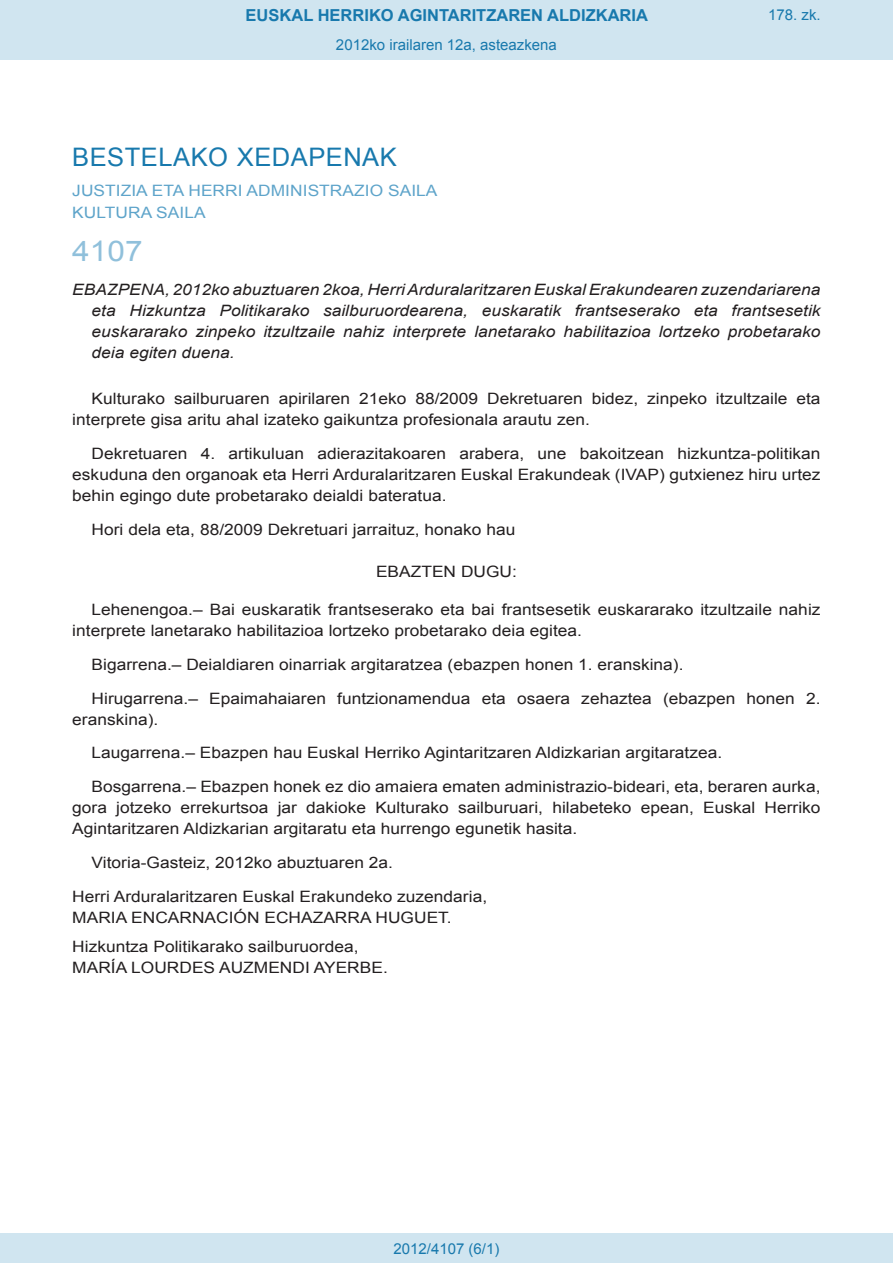
<style>
.page{position:relative;width:893px;height:1263px;background:#fff}
.page>*{position:absolute;margin:0;border:0;box-sizing:border-box;transform-origin:0 0}
.BOPVOrden{font:28.5px "Arial";color:#90c0db;scale:1.11 1}
.BOPVSeccion{font:25.5px "Arial";letter-spacing:.02em;color:#1879ad}
.t1{font:700 16.5px "Arial";color:#1879ad}
.BOPVDetalle{font:15.6px/21px "Arial";color:#231f20;scale:1.11 1}
.BOPVTitulo{font:italic 15.6px/21px "Arial";color:#231f20;text-align:justify;scale:1.11 1}
.BOPVFirmaPuesto{font:15.6px "Arial";color:#231f20;scale:1.11 1}
.BOPVFirmaNombre{font:15.6px "Arial";color:#231f20;scale:1.11 1}
.BOPVOrganismo{font:15.6px "Arial";letter-spacing:.005em;color:#5ea4ca;scale:1.11 1}
.BOPVFirmaLugFec{font:15.6px "Arial";color:#231f20;scale:1.11 1}
.BOPVClave{font:15.6px "Arial";color:#231f20;scale:1.11 1}
.Paginacion_Centro{font:15px "Arial";color:#1879ad}
</style>
<div class="page">
<div style="left:0;top:0;width:893px;height:60px;background:#d0e5f0"></div>
<div style="left:0;top:1233px;width:893px;height:30px;background:#d0e5f0"></div>
<p class="t1" style="left:246px;top:4px;width:404px">EUSKAL HERRIKO AGINTARITZAREN ALDIZKARIA</p>
<p class="Paginacion_Centro" style="left:336px;top:35px;width:222px">2012ko irailaren 12a, asteazkena</p>
<p class="Paginacion_Centro" style="left:768px;top:5px;width:54px">178. zk.</p>
<p class="BOPVSeccion" style="left:72px;top:141px;width:326px">BESTELAKO XEDAPENAK</p>
<p class="BOPVOrganismo" style="left:72px;top:181px;width:331px">JUSTIZIA ETA HERRI ADMINISTRAZIO SAILA</p>
<p class="BOPVOrganismo" style="left:72px;top:202px;width:122px">KULTURA SAILA</p>
<p class="BOPVOrden" style="left:72px;top:232px;width:65px">4107</p>
<p class="BOPVTitulo" style="left:92px;top:279px;width:658px;text-indent:-19px">EBAZPENA, 2012ko abuztuaren 2koa, Herri Arduralaritzaren Euskal Erakundearen zuzendariarena eta Hizkuntza Politikarako sailburuordearena, euskaratik frantseserako eta frantsesetik euskararako zinpeko itzultzaile nahiz interprete lanetarako habilitazioa lortzeko probetarako deia egiten duena.</p>
<p class="BOPVDetalle" style="left:72px;top:388px;width:676px;text-indent:19px">Kulturako sailburuaren apirilaren 21eko 88/2009 Dekretuaren bidez, zinpeko itzultzaile eta interprete gisa aritu ahal izateko gaikuntza profesionala arautu zen.</p>
<p class="BOPVDetalle" style="left:72px;top:443px;width:676px;text-align:justify;text-indent:19px">Dekretuaren 4. artikuluan adierazitakoaren arabera, une bakoitzean hizkuntza-politikan eskuduna den organoak eta Herri Arduralaritzaren Euskal Erakundeak (IVAP) gutxienez hiru urtez behin egingo dute probetarako deialdi bateratua.</p>
<p class="BOPVDetalle" style="left:92px;top:519px;width:383px">Hori dela eta, 88/2009 Dekretuari jarraituz, honako hau</p>
<p class="BOPVClave" style="left:376px;top:561px;width:128px">EBAZTEN DUGU:</p>
<p class="BOPVDetalle" style="left:72px;top:599px;width:676px;text-indent:19px">Lehenengoa.– Bai euskaratik frantseserako eta bai frantsesetik euskararako itzultzaile nahiz interprete lanetarako habilitazioa lortzeko probetarako deia egitea.</p>
<p class="BOPVDetalle" style="left:92px;top:654px;width:535px">Bigarrena.– Deialdiaren oinarriak argitaratzea (ebazpen honen 1. eranskina).</p>
<p class="BOPVDetalle" style="left:72px;top:688px;width:676px;text-indent:19px">Hirugarrena.– Epaimahaiaren funtzionamendua eta osaera zehaztea (ebazpen honen 2. eranskina).</p>
<p class="BOPVDetalle" style="left:92px;top:742px;width:570px">Laugarrena.– Ebazpen hau Euskal Herriko Agintaritzaren Aldizkarian argitaratzea.</p>
<p class="BOPVDetalle" style="left:72px;top:776px;width:676px;text-align:justify;text-indent:19px">Bosgarrena.– Ebazpen honek ez dio amaiera ematen administrazio-bideari, eta, beraren aurka, gora jotzeko errekurtsoa jar dakioke Kulturako sailburuari, hilabeteko epean, Euskal Herriko Agintaritzaren Aldizkarian argitaratu eta hurrengo egunetik hasita.</p>
<p class="BOPVFirmaLugFec" style="left:92px;top:852px;width:273px">Vitoria-Gasteiz, 2012ko abuztuaren 2a.</p>
<p class="BOPVFirmaPuesto" style="left:72px;top:886px;width:375px">Herri Arduralaritzaren Euskal Erakundeko zuzendaria,</p>
<p class="BOPVFirmaNombre" style="left:72px;top:907px;width:343px">MARIA ENCARNACIÓN ECHAZARRA HUGUET.</p>
<p class="BOPVFirmaPuesto" style="left:72px;top:936px;width:259px">Hizkuntza Politikarako sailburuordea,</p>
<p class="BOPVFirmaNombre" style="left:72px;top:957px;width:286px">MARÍA LOURDES AUZMENDI AYERBE.</p>
<p class="Paginacion_Centro" style="left:393px;top:1238px;width:107px">2012/4107 (6/1)</p>
</div>
